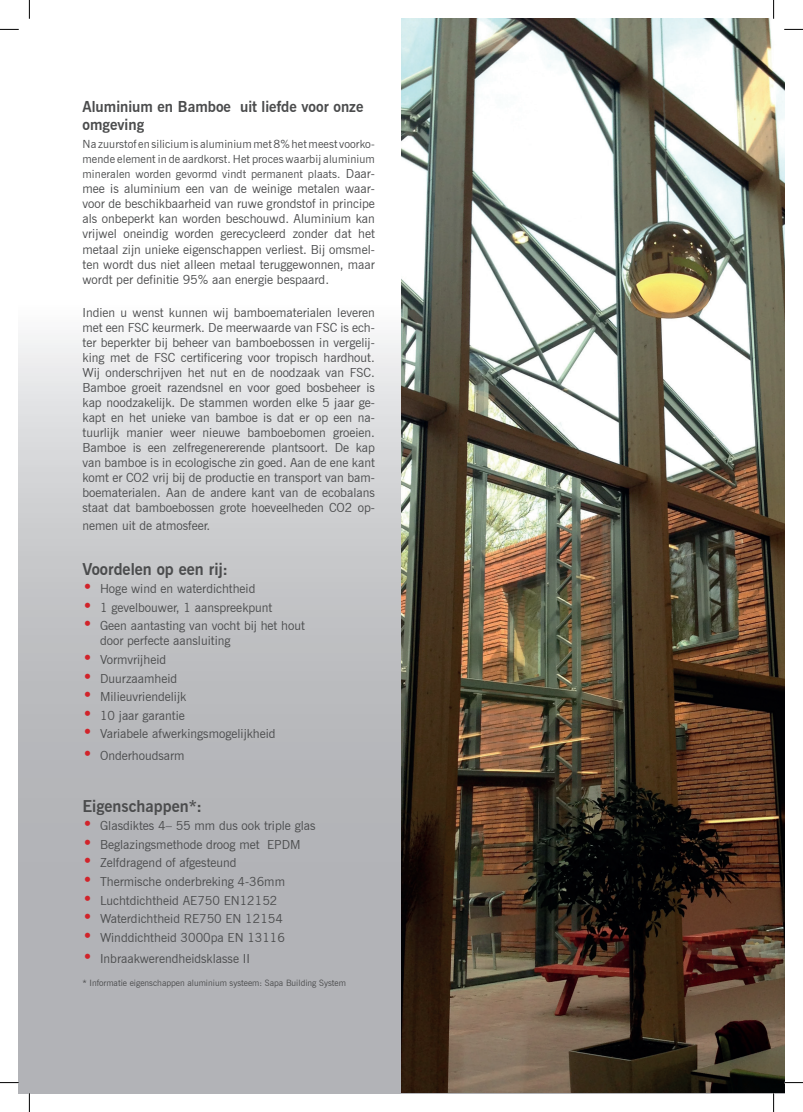
<style>
.page{position:relative;width:803px;height:1112px;background:#fff}
.page>*{position:absolute;margin:0;border:0;box-sizing:border-box;transform-origin:0 0}
.t1{font:700 16.25px "News Gothic BT";color:#4b4c4d}
.t2{font:700 15px/18.1px "News Gothic BT";color:#4b4c4d}
.t3{font:12.5px/15px "News Gothic BT";color:#4b4c4d;text-align:justify}
.t4{font:11.25px/15px "News Gothic BT";letter-spacing:.01em;color:#4b4c4d;text-align:justify}
.t5{font:8.75px "News Gothic BT";color:#4b4c4d}
.s1{font-size:12.5px}
.s2{font-size:17.5px;color:#d1232a}
</style>
<div class="page">
<svg style="left:19px;top:335px;width:382px;height:757px;background:#c1c2c5"></svg>
<img style="left:401px;top:19px;width:383px;height:1073px">
<svg style="left:0;top:29px;width:19px;height:1px"></svg>
<svg style="left:784px;top:29px;width:19px;height:1px"></svg>
<svg style="left:0;top:1081px;width:19px;height:2px"></svg>
<svg style="left:784px;top:1081px;width:19px;height:2px"></svg>
<svg style="left:29px;top:0;width:1px;height:19px"></svg>
<svg style="left:29px;top:1092px;width:1px;height:19px"></svg>
<svg style="left:773px;top:0;width:1px;height:19px"></svg>
<svg style="left:773px;top:1092px;width:1px;height:19px"></svg>
<p class="t2" style="left:83px;top:97px;width:282px">Aluminium en Bamboe uit liefde voor onze omgeving</p>
<p class="t4" style="left:83px;top:137px;width:294px">Na zuurstof en silicium is aluminium met 8% het meest voorko&shy;mende element in de aardkorst. Het proces waarbij aluminium mineralen worden gevormd vindt permanent plaats. <span class="s1">Daar-</span></p>
<p class="t3" style="left:83px;top:181px;width:294px">mee is aluminium een van de weinige metalen waar&shy;voor de beschikbaarheid van ruwe grondstof in principe als onbeperkt kan worden beschouwd. Aluminium kan vrijwel oneindig worden gerecycleerd zonder dat het metaal zijn unieke eigenschappen verliest. Bij omsmel&shy;ten wordt dus niet alleen metaal teruggewonnen, maar wordt per definitie 95% aan energie bespaard.</p>
<p class="t3" style="left:83px;top:305px;width:294px">Indien u wenst kunnen wij bamboematerialen leveren met een FSC keurmerk. De meerwaarde van FSC is ech&shy;ter beperkter bij beheer van bamboebossen in vergelij&shy;king met de FSC certificering voor tropisch hardhout.<br>Wij onderschrijven het nut en de noodzaak van FSC.<br>Bamboe groeit razendsnel en voor goed bosbeheer is kap noodzakelijk. De stammen worden elke 5 jaar ge&shy;kapt en het unieke van bamboe is dat er op een na&shy;tuurlijk manier weer nieuwe bamboebomen groeien.<br>Bamboe is een zelfregenererende plantsoort. De kap van bamboe is in ecologische zin goed. Aan de ene kant komt er CO2 vrij bij de productie en transport van bam&shy;boematerialen. Aan de andere kant van de ecobalans staat dat bamboebossen grote hoeveelheden CO2 op-</p>
<p class="t3" style="left:83px;top:518px;width:129px">nemen uit de atmosfeer.</p>
<h1 class="t1" style="left:83px;top:559px;width:147px">Voordelen op een rij:</h1>
<p class="t3" style="left:83px;top:581px;width:174px"><span class="s2">•</span> Hoge wind en waterdichtheid</p>
<p class="t3" style="left:83px;top:599px;width:191px"><span class="s2">•</span> 1 gevelbouwer, 1 aanspreekpunt</p>
<p class="t3" style="left:100px;top:618px;width:206px;text-indent:-18px"><span class="s2">•</span> Geen aantasting van vocht bij het hout door perfecte aansluiting</p>
<p class="t3" style="left:83px;top:651px;width:85px"><span class="s2">•</span> Vormvrijheid</p>
<p class="t3" style="left:83px;top:670px;width:96px"><span class="s2">•</span> Duurzaamheid</p>
<p class="t3" style="left:83px;top:689px;width:105px"><span class="s2">•</span> Milieuvriendelijk</p>
<p class="t3" style="left:83px;top:707px;width:104px"><span class="s2">•</span> 10 jaar garantie</p>
<p class="t3" style="left:83px;top:726px;width:195px"><span class="s2">•</span> Variabele afwerkingsmogelijkheid</p>
<p class="t3" style="left:83px;top:747px;width:104px"><span class="s2">•</span> Onderhoudsarm</p>
<h1 class="t1" style="left:83px;top:795px;width:121px">Eigenschappen*:</h1>
<p class="t3" style="left:83px;top:818px;width:235px"><span class="s2">•</span> Glasdiktes 4– 55 mm dus ook triple glas</p>
<p class="t3" style="left:83px;top:836px;width:220px"><span class="s2">•</span> Beglazingsmethode droog met EPDM</p>
<p class="t3" style="left:83px;top:855px;width:156px"><span class="s2">•</span> Zelfdragend of afgesteund</p>
<p class="t3" style="left:83px;top:873px;width:204px"><span class="s2">•</span> Thermische onderbreking 4-36mm</p>
<p class="t3" style="left:83px;top:892px;width:196px"><span class="s2">•</span> Luchtdichtheid AE750 EN12152</p>
<p class="t3" style="left:83px;top:910px;width:202px"><span class="s2">•</span> Waterdichtheid RE750 EN 12154</p>
<p class="t3" style="left:83px;top:929px;width:204px"><span class="s2">•</span> Winddichtheid 3000pa EN 13116</p>
<p class="t3" style="left:83px;top:951px;width:169px"><span class="s2">•</span> Inbraakwerendheidsklasse II</p>
<p class="t5" style="left:83px;top:976px;width:265px">* Informatie eigenschappen aluminium systeem: Sapa Building System</p>
</div>
